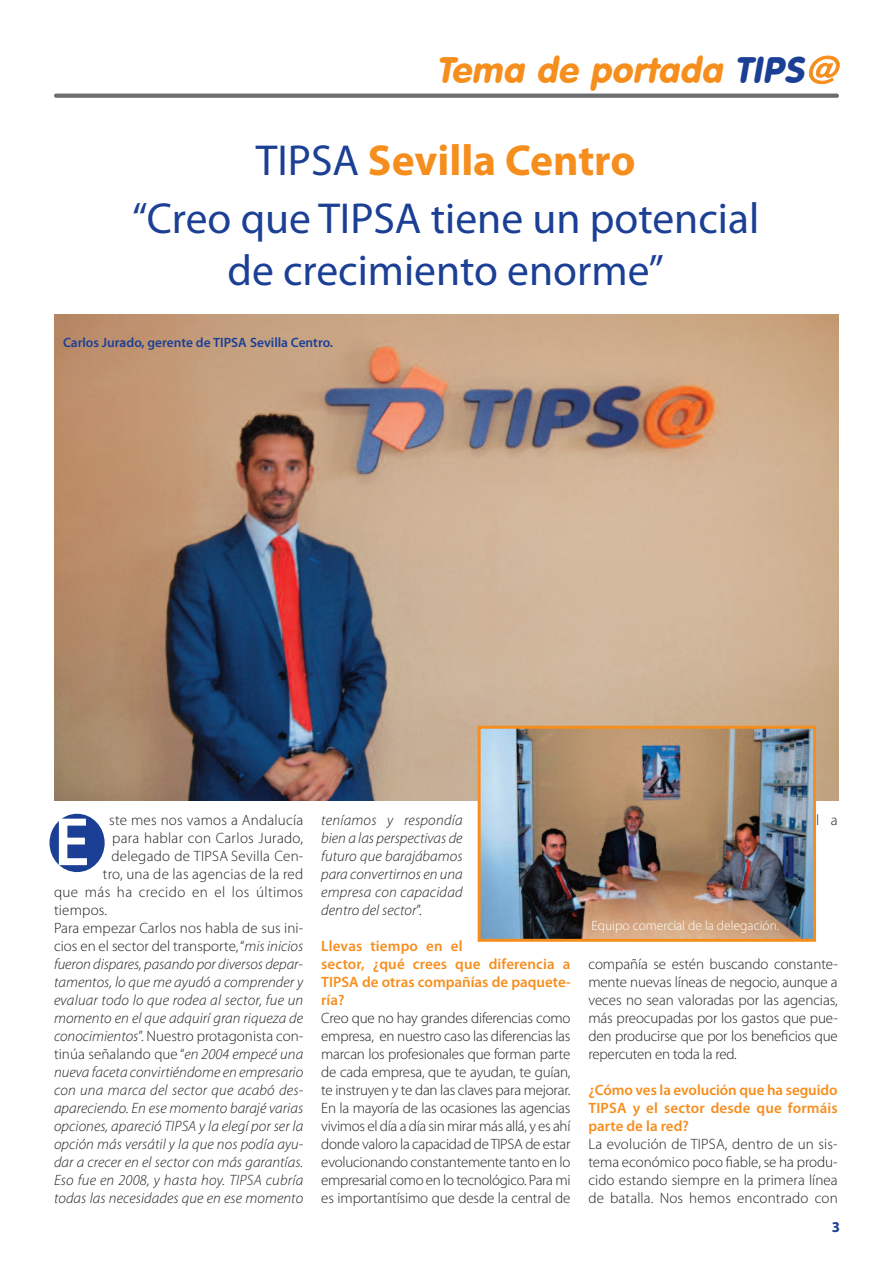
<style>
.page{position:relative;width:893px;height:1263px;background:#fff}
.page>*{position:absolute;margin:0;border:0;box-sizing:border-box;transform-origin:0 0}
.t1{font:600 69px "Myriad Pro";color:#fff}
.t2{font:43.5px/57.6px "Myriad Pro";color:#1b3f94;text-align:center}
.t3{font:italic 36px "VAG Rounded BT";color:#f68e1e}
.t4{font:300 15px/18px "Myriad Pro";letter-spacing:.005em;color:#231f20;text-align:justify}
.t5{font:italic 300 15px/18px "Myriad Pro";letter-spacing:.005em;color:#231f20;text-align:justify}
.t6{font:600 15px/18px "Myriad Pro";letter-spacing:.005em;color:#f68e1e}
.t7{font:300 15px "Myriad Pro";letter-spacing:.025em;color:#231f20}
.t8{font:700 15px "Myriad Pro";color:#1b3f94}
.t9{font:600 13.5px "Myriad Pro";color:#1b3f94}
.t10{font:300 13.5px "Myriad Pro";color:#fff}
.s1{color:#1b3f94}
.s2{font-size:31.5px}
.s3{font-weight:700;color:#f68e1e}
.s4{font-style:italic}
.s5{font-style:normal}
</style>
<div class="page">
<div style="left:50px;top:814px;width:55px;height:58px;background:#1b3f94;border-radius:50%"></div>
<svg style="left:54px;top:94px;width:785px;height:4px;background:#737476"></svg>
<img style="left:54px;top:315px;width:785px;height:486px">
<img style="left:482px;top:730px;width:330px;height:208px">
<div style="left:478px;top:726px;width:338px;height:216px;border:3px solid #f68e1e"></div>
<h3 class="t3" style="left:437px;top:47px;width:409px">Tema de portada <span class="s1">TIPS</span><span class="s2">@</span></h3>
<h2 class="t2" style="left:132px;top:136px;width:629px">TIPSA <span class="s3">Sevilla Centro<br></span>“Creo que TIPSA tiene un potencial</h2>
<h2 class="t2" style="left:228px;top:245px;width:438px">de crecimiento enorme”</h2>
<p class="t9" style="left:63px;top:338px;width:272px">Carlos Jurado, gerente de TIPSA Sevilla Centro.</p>
<p class="t4" style="left:109px;top:812px;width:195px">ste mes nos vamos a Andalucía</p>
<p class="t4" style="left:112px;top:830px;width:193px">para hablar con Carlos Jurado,</p>
<p class="t4" style="left:111px;top:848px;width:193px">delegado de TIPSA Sevilla Cen-</p>
<p class="t4" style="left:103px;top:866px;width:202px">tro, una de las agencias de la red</p>
<p class="t7" style="left:54px;top:886px;width:251px">que más ha crecido en el los últimos</p>
<p class="t4" style="left:54px;top:902px;width:55px">tiempos.</p>
<p class="t4" style="left:54px;top:920px;width:251px">Para empezar Carlos nos habla de sus ini-</p>
<p class="t4" style="left:54px;top:938px;width:251px">cios en el sector del transporte,“<span class="s4">mis inicios</span></p>
<p class="t5" style="left:54px;top:956px;width:251px">fueron dispares, pasando por diversos depar-</p>
<p class="t5" style="left:54px;top:974px;width:251px">tamentos, lo que me ayudó a comprender y</p>
<p class="t5" style="left:54px;top:992px;width:251px">evaluar todo lo que rodea al sector, fue un</p>
<p class="t5" style="left:54px;top:1010px;width:251px">momento en el que adquirí gran riqueza de</p>
<p class="t4" style="left:54px;top:1028px;width:251px"><span class="s4">conocimientos</span>”. Nuestro protagonista con-</p>
<p class="t4" style="left:54px;top:1046px;width:251px">tinúa señalando que “<span class="s4">en 2004 empecé una</span></p>
<p class="t5" style="left:54px;top:1064px;width:251px">nueva faceta convirtiéndome en empresario</p>
<p class="t5" style="left:54px;top:1082px;width:251px">con una marca del sector que acabó des-</p>
<p class="t5" style="left:54px;top:1100px;width:251px">apareciendo. En ese momento barajé varias</p>
<p class="t5" style="left:54px;top:1118px;width:251px">opciones, apareció TIPSA y la elegí por ser la</p>
<p class="t5" style="left:54px;top:1136px;width:251px">opción más versátil y la que nos podía ayu-</p>
<p class="t5" style="left:54px;top:1154px;width:251px">dar a crecer en el sector con más garantías.</p>
<p class="t5" style="left:54px;top:1172px;width:251px">Eso fue en 2008, y hasta hoy. TIPSA cubría</p>
<p class="t5" style="left:54px;top:1190px;width:251px">todas las necesidades que en ese momento</p>
<h1 class="t1" style="left:54px;top:816px;width:37px">E</h1>
<p class="t5" style="left:321px;top:812px;width:143px">teníamos y respondía bien a las perspectivas de futuro que barajábamos para convertirnos en una empresa con capacidad dentro del sector<span class="s5">”.</span></p>
<p class="t6" style="left:321px;top:938px;width:251px">Llevas tiempo en el<br>sector, ¿qué crees que diferencia a<br>TIPSA de otras compañías de paquete&shy;ría?</p>
<p class="t4" style="left:321px;top:1010px;width:251px">Creo que no hay grandes diferencias como empresa, en nuestro caso las diferencias las marcan los profesionales que forman parte de cada empresa, que te ayudan, te guían, te instruyen y te dan las claves para mejorar.<br>En la mayoría de las ocasiones las agencias vivimos el día a día sin mirar más allá, y es ahí donde valoro la capacidad deTIPSA de estar evolucionando constantemente tanto en lo empresarial como en lo tecnológico. Para mi es importantísimo que desde la central de</p>
<p class="t10" style="left:592px;top:920px;width:189px">Equipo comercial de la delegación.</p>
<p class="t4" style="left:816px;top:812px;width:23px">l a</p>
<p class="t4" style="left:588px;top:956px;width:251px">compañía se estén buscando constante&shy;mente nuevas líneas de negocio, aunque a veces no sean valoradas por las agencias, más preocupadas por los gastos que pue&shy;den producirse que por los beneficios que repercuten en toda la red.</p>
<p class="t6" style="left:588px;top:1082px;width:251px;text-align:justify">¿Cómo ves la evolución que ha seguido TIPSA y el sector desde que formáis parte de la red?</p>
<p class="t4" style="left:588px;top:1136px;width:251px">La evolución de TIPSA, dentro de un sis&shy;tema económico poco fiable, se ha produ&shy;cido estando siempre en la primera línea de batalla. Nos hemos encontrado con</p>
<p class="t8" style="left:832px;top:1221px;width:10px">3</p>
</div>
